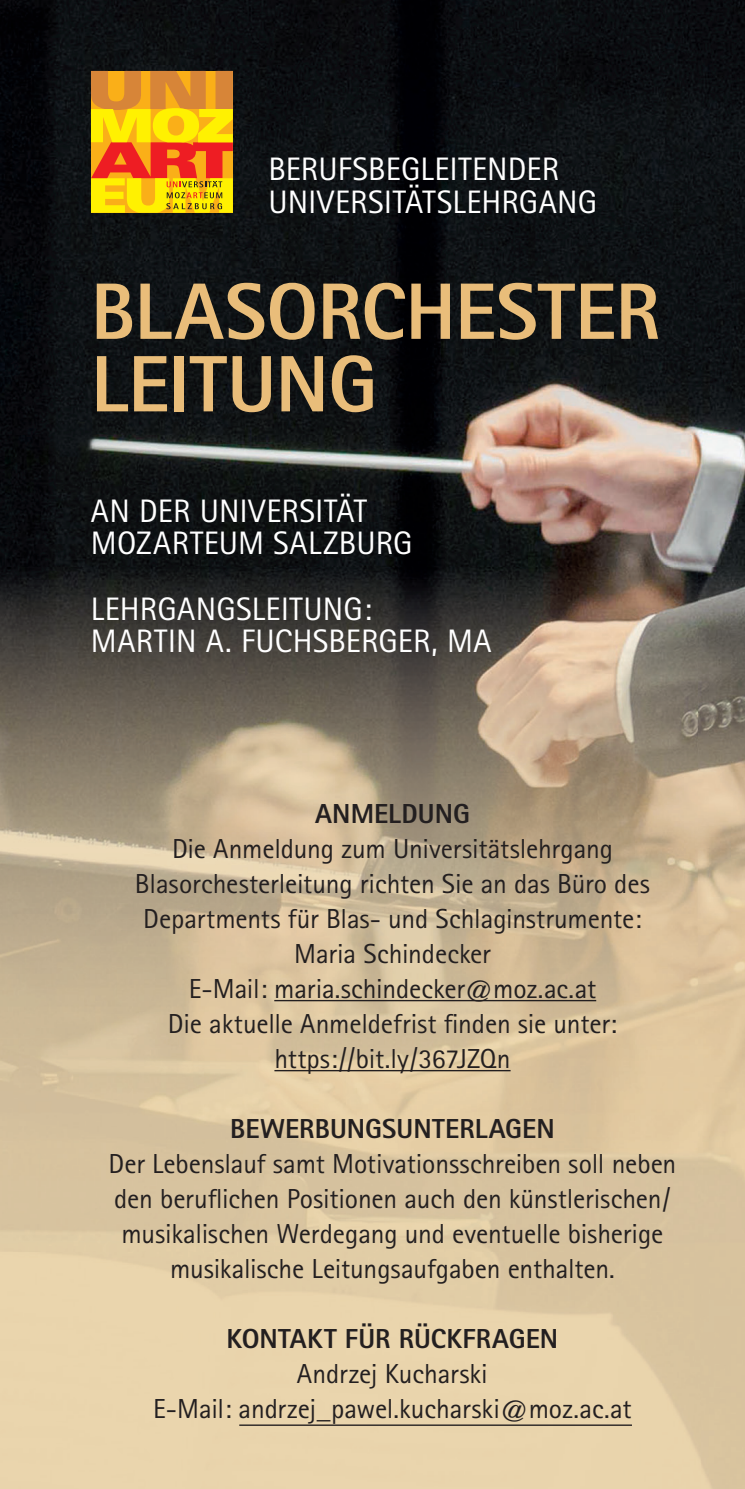
<style>
.page{position:relative;width:745px;height:1489px;background:#fff}
.page>*{position:absolute;margin:0;border:0;box-sizing:border-box;transform-origin:0 0}
.t1{font:800 80px/72.5px "Rotis Sans Serif";letter-spacing:-.005em;color:#e9bd7a}
.t2{font:32.5px/32.5px "Rotis Sans Serif";letter-spacing:.005em;color:#fff}
.t3{font:27.5px/35px "Rotis Sans Serif";letter-spacing:-.005em;color:#231f20;text-align:center}
.t4{font:800 27.5px "Rotis Sans Serif";color:#231f20}
</style>
<div class="page">
<img style="left:0;top:0;width:744px;height:567px">
<img style="left:0;top:567px;width:698px;height:685px">
<img style="left:698px;top:567px;width:46px;height:921px">
<img style="left:0;top:1252px;width:699px;height:236px">
<svg style="left:91px;top:71px;width:142px;height:142px;background:#efa218"></svg>
<hr style="left:274px;top:999px;width:322px;height:2px;background:#231f20">
<hr style="left:274px;top:1069px;width:236px;height:2px;background:#231f20">
<hr style="left:239px;top:1424px;width:392px;height:1px;background:#231f20">
<p class="t2" style="left:268px;top:153px;width:330px">BERUFSBEGLEITENDER<br>UNIVERSITÄTSLEHRGANG</p>
<h1 class="t1" style="left:91px;top:274px;width:570px">BLASORCHESTER<br>LEITUNG</h1>
<p class="t2" style="left:91px;top:494px;width:323px">AN DER UNIVERSITÄT<br>MOZARTEUM SALZBURG</p>
<p class="t2" style="left:91px;top:592px;width:402px">LEHRGANGSLEITUNG:<br>MARTIN A. FUCHSBERGER, MA</p>
<p class="t4" style="left:315px;top:796px;width:156px">ANMELDUNG</p>
<p class="t3" style="left:135px;top:830px;width:516px">Die Anmeldung zum Universitätslehrgang Blasorchesterleitung richten Sie an das Büro des Departments für Blas- und Schlaginstrumente:<br>Maria Schindecker<br>E-Mail: maria.schindecker@moz.ac.at<br>Die aktuelle Anmeldefrist finden sie unter: https://bit.ly/367JZQn</p>
<p class="t4" style="left:230px;top:1111px;width:326px">BEWERBUNGSUNTERLAGEN</p>
<p class="t3" style="left:108px;top:1145px;width:569px">Der Lebenslauf samt Motivationsschreiben soll neben den beruflichen Positionen auch den künstlerischen/ musikalischen Werdegang und eventuelle bisherige musikalische Leitungsaufgaben enthalten.</p>
<p class="t4" style="left:226px;top:1321px;width:333px">KONTAKT FÜR RÜCKFRAGEN</p>
<p class="t3" style="left:153px;top:1355px;width:480px">Andrzej Kucharski<br>E-Mail: andrzej_pawel.kucharski@moz.ac.at</p>
</div>
